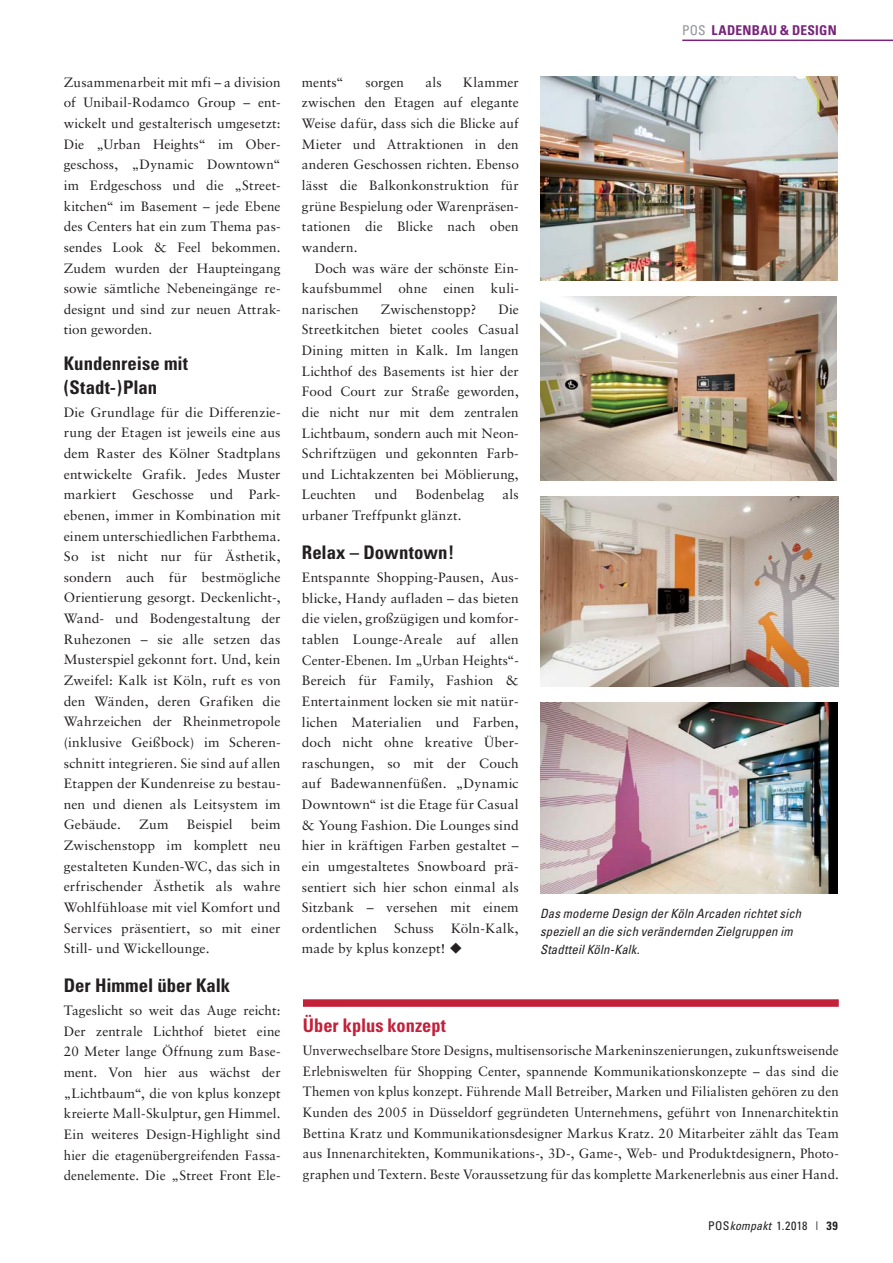
<style>
.page{position:relative;width:893px;height:1263px;background:#fff}
.page>*{position:absolute;margin:0;border:0;box-sizing:border-box;transform-origin:0 0}
.t1{font:700 condensed 18.75px/24px "Univers";color:#231f20}
.t2{font:700 condensed 18.75px "Univers";color:#c3203a}
.t3{font:13.5px/20.7px "Sabon LT Std";letter-spacing:.005em;color:#231f20;text-align:justify}
.t4{font:700 condensed 13.5px "Univers";letter-spacing:.015em;color:#772379}
.t5{font:italic condensed 12.75px/18px "Univers";letter-spacing:.01em;color:#231f20}
.t6{font:condensed 12px "Univers";letter-spacing:.035em;color:#231f20}
.s1{font-weight:400;color:#939598}
.s2{font-style:italic}
.s3{font-weight:700}
</style>
<div class="page">
<hr style="left:682px;top:40px;width:211px;height:1px;background:#772379">
<img style="left:540px;top:497px;width:299px;height:190px">
<img style="left:540px;top:296px;width:297px;height:185px">
<img style="left:540px;top:703px;width:298px;height:190px">
<div style="left:303px;top:999px;width:536px;height:8px;background:#c3203a"></div>
<img style="left:540px;top:77px;width:298px;height:204px">
<p class="t3" style="left:64px;top:73px;width:218px">Zusammenarbeit mit mfi – a division of Unibail-Rodamco Group – ent&shy;wickelt und gestalterisch umgesetzt:<br>Die „Urban Heights“ im Ober&shy;geschoss, „Dynamic Downtown“ im Erdgeschoss und die „Street&shy;kitchen“ im Basement – jede Ebene des Centers hat ein zum Thema pas&shy;sendes Look &amp; Feel bekommen.<br>Zudem wurden der Haupteingang sowie sämtliche Nebeneingänge re&shy;designt und sind zur neuen Attrak&shy;tion geworden.</p>
<h1 class="t1" style="left:64px;top:353px;width:126px">Kundenreise mit (Stadt-)Plan</h1>
<p class="t3" style="left:64px;top:402px;width:218px">Die Grundlage für die Differenzie&shy;rung der Etagen ist jeweils eine aus dem Raster des Kölner Stadtplans entwickelte Grafik. Jedes Muster markiert Geschosse und Park&shy;ebenen, immer in Kombination mit einem unterschiedlichen Farbthema.<br>So ist nicht nur für Ästhetik, sondern auch für bestmögliche Orientierung gesorgt. Deckenlicht-, Wand- und Bodengestaltung der Ruhezonen – sie alle setzen das Musterspiel gekonnt fort. Und, kein Zweifel: Kalk ist Köln, ruft es von den Wänden, deren Grafiken die Wahrzeichen der Rheinmetropole (inklusive Geißbock) im Scheren&shy;schnitt integrieren. Sie sind auf allen Etappen der Kundenreise zu bestau&shy;nen und dienen als Leitsystem im Gebäude.</p>
<p class="t3" style="left:64px;top:815px;width:218px;text-indent:187px">beim Zwischenstopp im komplett neu gestalteten Kunden-WC, das sich in erfrischender Ästhetik als wahre Wohlfühloase mit viel Komfort und Services präsentiert, so mit einer Still- und Wickellounge.</p>
<h1 class="t1" style="left:64px;top:976px;width:168px">Der Himmel über Kalk</h1>
<p class="t3" style="left:64px;top:1001px;width:218px">Tageslicht so weit das Auge reicht:<br>Der zentrale Lichthof bietet eine 20 Meter lange Öffnung zum Base&shy;ment. Von hier aus wächst der „Lichtbaum“, die von kplus konzept kreierte Mall-Skulptur, gen Himmel.<br>Ein weiteres Design-Highlight sind hier die etagenübergreifenden Fassa&shy;denelemente. Die „Street Front Ele-</p>
<p class="t3" style="left:139px;top:815px;width:31px">Zum</p>
<p class="t3" style="left:187px;top:815px;width:47px">Beispiel</p>
<p class="t3" style="left:302px;top:73px;width:218px;text-indent:161px">Klammer zwischen den Etagen auf elegante Weise dafür, dass sich die Blicke auf Mieter und Attraktionen in den anderen Geschossen richten. Ebenso lässt die Balkonkonstruktion für grüne Bespielung oder Warenpräsen&shy;tationen die Blicke nach oben wandern.</p>
<p class="t3" style="left:302px;top:258px;width:218px;text-indent:13px">Doch was wäre der schönste Ein&shy;kaufsbummel ohne einen kuli&shy;narischen</p>
<p class="t3" style="left:302px;top:73px;width:43px">ments“</p>
<p class="t3" style="left:365px;top:73px;width:40px">sorgen</p>
<p class="t3" style="left:425px;top:73px;width:18px">als</p>
<p class="t3" style="left:381px;top:299px;width:97px">Zwischenstopp?</p>
<p class="t3" style="left:302px;top:299px;width:218px;text-indent:196px">Die Streetkitchen bietet cooles Casual Dining mitten in Kalk. Im langen Lichthof des Basements ist hier der Food Court zur Straße geworden, die nicht nur mit dem zentralen Lichtbaum, sondern auch mit Neon-Schriftzügen und gekonnten Farb&shy;und Lichtakzenten bei Möblierung, Leuchten</p>
<p class="t3" style="left:374px;top:485px;width:24px">und</p>
<p class="t3" style="left:415px;top:485px;width:70px">Bodenbelag</p>
<p class="t3" style="left:503px;top:485px;width:18px">als</p>
<p class="t3" style="left:302px;top:506px;width:161px">urbaner Treffpunkt glänzt.</p>
<h1 class="t1" style="left:302px;top:543px;width:154px">Relax – Downtown!</h1>
<p class="t3" style="left:302px;top:568px;width:218px">Entspannte Shopping-Pausen, Aus&shy;blicke, Handy aufladen – das bieten die vielen, großzügigen und komfor&shy;tablen Lounge-Areale auf allen Center-Ebenen. Im „Urban Heights“- Bereich für Family, Fashion &amp; Entertainment locken sie mit natür&shy;lichen Materialien und Farben, doch nicht ohne kreative Über&shy;raschungen, so mit der Couch auf Badewannenfüßen. „Dynamic Downtown“ ist die Etage für Casual &amp; Young Fashion. Die Lounges sind hier in kräftigen Farben gestaltet – ein umgestaltetes Snowboard prä&shy;sentiert sich hier schon einmal als Sitzbank – versehen mit einem ordentlichen</p>
<p class="t3" style="left:302px;top:918px;width:218px;text-indent:149px">Köln-Kalk, made by kplus konzept! ◆</p>
<p class="t3" style="left:394px;top:918px;width:41px">Schuss</p>
<p class="t4" style="left:682px;top:26px;width:156px"><span class="s1">POS</span> LADENBAU &amp; DESIGN</p>
<p class="t5" style="left:540px;top:906px;width:263px">Das moderne Design der Köln Arcaden richtet sich speziell an die sich verändernden Zielgruppen im<br>Stadtteil Köln-Kalk.</p>
<h1 class="t2" style="left:303px;top:1019px;width:144px">Über kplus konzept</h1>
<p class="t3" style="left:303px;top:1041px;width:537px">Unverwechselbare Store Designs, multisensorische Markeninszenierungen, zukunftsweisende Erlebniswelten für Shopping Center, spannende Kommunikationskonzepte – das sind die Themen von kplus konzept. Führende Mall Betreiber, Marken und Filialisten gehören zu den Kunden des 2005 in Düsseldorf gegründeten Unternehmens, geführt von Innenarchitektin Bettina Kratz und Kommunikationsdesigner Markus Kratz. 20 Mitarbeiter zählt das Team aus Innenarchitekten, Kommunikations-, 3D-, Game-, Web- und Produktdesignern, Photo&shy;graphen und Textern. Beste Voraussetzung für das komplette Markenerlebnis aus einer Hand.</p>
<p class="t6" style="left:708px;top:1221px;width:131px">POS<span class="s2">kompakt</span> 1.2018 | <span class="s3">39</span></p>
</div>
